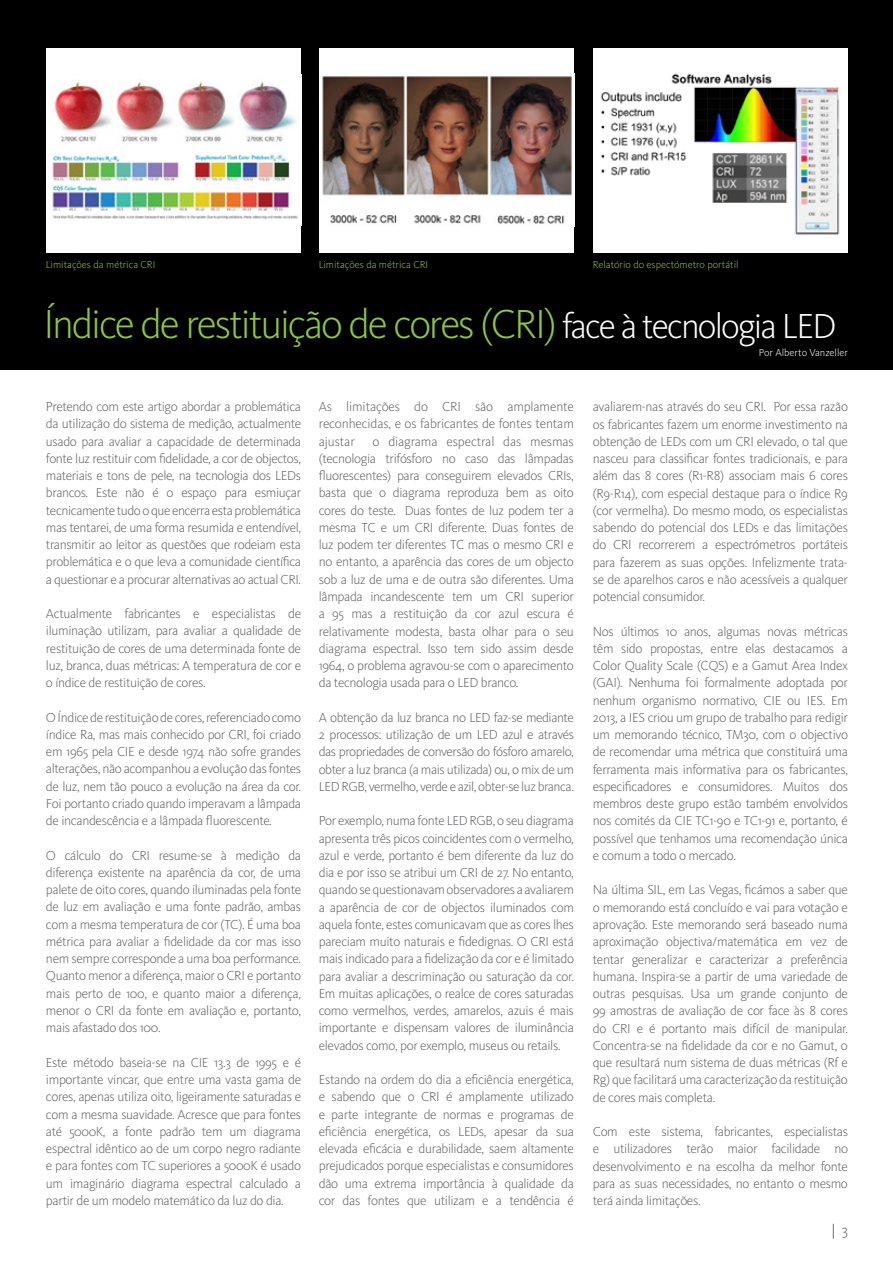
<style>
.page{position:relative;width:893px;height:1263px;background:#fff}
.page>*{position:absolute;margin:0;border:0;box-sizing:border-box;transform-origin:0 0}
.t1{font:300 42px "Kievit Pro";letter-spacing:-.05em;color:#8dc63f}
.t2{font:15px "Myriad Pro";color:#636466}
.t3{font:300 13.5px/17.2px "Kievit Pro";letter-spacing:-.025em;color:#636466;text-align:justify}
.t4{font:300 10.5px "Kievit Pro";color:#8dc63f}
.t5{font:300 10.5px "Kievit Pro";color:#fff}
.s1{font-size:36px;color:#fff}
.s2{font-family:"Kievit Pro";font-weight:300}
</style>
<div class="page">
<div style="left:0;top:0;width:893px;height:369px;background:#000"></div>
<div style="left:320px;top:48px;width:254px;height:205px;background:#fff"></div>
<img style="left:322px;top:76px;width:250px;height:148px">
<div style="left:46px;top:48px;width:255px;height:205px;background:#fff"></div>
<img style="left:52px;top:81px;width:246px;height:139px">
<div style="left:593px;top:48px;width:255px;height:205px;background:#fff"></div>
<img style="left:600px;top:73px;width:240px;height:162px">
<p class="t4" style="left:46px;top:259px;width:111px">Limitações da métrica CRI</p>
<p class="t4" style="left:593px;top:259px;width:147px">Relatório do espectómetro portátil</p>
<p class="t4" style="left:319px;top:259px;width:111px">Limitações da métrica CRI</p>
<h1 class="t1" style="left:43px;top:299px;width:795px">Índice de restituição de cores (CRI) <span class="s1">face à tecnologia LED</span></h1>
<p class="t5" style="left:759px;top:346px;width:91px">Por Alberto Vanzeller</p>
<p class="t3" style="left:46px;top:398px;width:257px">Pretendo com este artigo abordar a problemática da utilização do sistema de medição, actualmente usado para avaliar a capacidade de determinada fonte luz restituir com fidelidade, a cor de objectos, materiais e tons de pele, na tecnologia dos LEDs brancos. Este não é o espaço para esmiuçar tecnicamente tudo o que encerra esta problemática mas tentarei, de uma forma resumida e entendível, transmitir ao leitor as questões que rodeiam esta problemática e o que leva a comunidade científica a questionar e a procurar alternativas ao actual CRI.</p>
<p class="t3" style="left:46px;top:605px;width:257px">Actualmente fabricantes e especialistas de iluminação utilizam, para avaliar a qualidade de restituição de cores de uma determinada fonte de luz, branca, duas métricas: A temperatura de cor e o índice de restituição de cores.</p>
<p class="t3" style="left:46px;top:708px;width:257px">O Índice de restituição de cores, referenciado como índice Ra, mas mais conhecido por CRI, foi criado em 1965 pela CIE e desde 1974 não sofre grandes alterações, não acompanhou a evolução das fontes de luz, nem tão pouco a evolução na área da cor.<br>Foi portanto criado quando imperavam a lâmpada de incandescência e a lâmpada fluorescente.</p>
<p class="t3" style="left:46px;top:846px;width:257px">O cálculo do CRI resume-se à medição da diferença existente na aparência da cor, de uma palete de oito cores, quando iluminadas pela fonte de luz em avaliação e uma fonte padrão, ambas com a mesma temperatura de cor (TC). É uma boa métrica para avaliar a fidelidade da cor mas isso nem sempre corresponde a uma boa performance.<br>Quanto menor a diferença, maior o CRI e portanto mais perto de 100, e quanto maior a diferença, menor o CRI da fonte em avaliação e, portanto, mais afastado dos 100.</p>
<p class="t3" style="left:46px;top:1053px;width:257px">Este método baseia-se na CIE 13.3 de 1995 e é importante vincar, que entre uma vasta gama de cores, apenas utiliza oito, ligeiramente saturadas e com a mesma suavidade. Acresce que para fontes até 5000K, a fonte padrão tem um diagrama espectral idêntico ao de um corpo negro radiante e para fontes com TC superiores a 5000K é usado um imaginário diagrama espectral calculado a partir de um modelo matemático da luz do dia.</p>
<p class="t3" style="left:319px;top:398px;width:257px">As limitações do CRI são amplamente reconhecidas, e os fabricantes de fontes tentam ajustar</p>
<p class="t3" style="left:319px;top:432px;width:257px;text-indent:54px">o diagrama espectral das mesmas (tecnologia trifósforo no caso das lâmpadas fluorescentes) para conseguirem elevados CRIs, basta que o diagrama reproduza bem as oito cores do teste. Duas fontes de luz podem ter a mesma TC e um CRI diferente. Duas fontes de luz podem ter diferentes TC mas o mesmo CRI e no entanto, a aparência das cores de um objecto sob a luz de uma e de outra são diferentes. Uma lâmpada incandescente tem um CRI superior a 95 mas a restituição da cor azul escura é relativamente modesta, basta olhar para o seu diagrama espectral. Isso tem sido assim desde 1964, o problema agravou-se com o aparecimento da tecnologia usada para o LED branco.</p>
<p class="t3" style="left:319px;top:709px;width:257px">A obtenção da luz branca no LED faz-se mediante 2 processos: utilização de um LED azul e através das propriedades de conversão do fósforo amarelo, obter a luz branca (a mais utilizada) ou, o mix de um LED RGB, vermelho, verde e azil, obter-se luz branca.</p>
<p class="t3" style="left:319px;top:812px;width:257px">Por exemplo, numa fonte LED RGB, o seu diagrama apresenta três picos coincidentes com o vermelho, azul e verde, portanto é bem diferente da luz do dia e por isso se atribui um CRI de 27. No entanto, quando se questionavam observadores a avaliarem a aparência de cor de objectos iluminados com aquela fonte, estes comunicavam que as cores lhes pareciam muito naturais e fidedignas. O CRI está mais indicado para a fidelização da cor e é limitado para avaliar a descriminação ou saturação da cor.<br>Em muitas aplicações, o realce de cores saturadas como vermelhos, verdes, amarelos, azuis é mais importante e dispensam valores de iluminância elevados como, por exemplo, museus ou retails.</p>
<p class="t3" style="left:319px;top:1071px;width:257px">Estando na ordem do dia a eficiência energética, e sabendo que o CRI é amplamente utilizado e parte integrante de normas e programas de eficiência energética, os LEDs, apesar da sua elevada eficácia e durabilidade, saem altamente prejudicados porque especialistas e consumidores dão uma extrema importância à qualidade da cor das fontes que utilizam e a tendência é</p>
<p class="t3" style="left:593px;top:398px;width:257px">avaliarem-nas através do seu CRI. Por essa razão os fabricantes fazem um enorme investimento na obtenção de LEDs com um CRI elevado, o tal que nasceu para classificar fontes tradicionais, e para além das 8 cores (R1-R8) associam mais 6 cores (R9-R14), com especial destaque para o índice R9 (cor vermelha). Do mesmo modo, os especialistas sabendo do potencial dos LEDs e das limitações do CRI recorrerem a espectrómetros portáteis para fazerem as suas opções. Infelizmente trata&shy;se de aparelhos caros e não acessíveis a qualquer potencial consumidor.</p>
<p class="t3" style="left:593px;top:622px;width:257px">Nos últimos 10 anos, algumas novas métricas têm sido propostas, entre elas destacamos a Color Quality Scale (CQS) e a Gamut Area Index (GAI). Nenhuma foi formalmente adoptada por nenhum organismo normativo, CIE ou IES. Em 2013, a IES criou um grupo de trabalho para redigir um memorando técnico, TM30, com o objectivo de recomendar uma métrica que constituirá uma ferramenta mais informativa para os fabricantes, especificadores e consumidores. Muitos dos membros deste grupo estão também envolvidos nos comités da CIE TC1-90 e TC1-91 e, portanto, é possível que tenhamos uma recomendação única e comum a todo o mercado.</p>
<p class="t3" style="left:593px;top:881px;width:257px">Na última SIL, em Las Vegas, ficámos a saber que o memorando está concluído e vai para votação e aprovação. Este memorando será baseado numa aproximação objectiva/matemática em vez de tentar generalizar e caracterizar a preferência humana. Inspira-se a partir de uma variedade de outras pesquisas. Usa um grande conjunto de 99 amostras de avaliação de cor face às 8 cores do CRI e é portanto mais difícil de manipular.<br>Concentra-se na fidelidade da cor e no Gamut, o que resultará num sistema de duas métricas (Rf e Rg) que facilitará uma caracterização da restituição de cores mais completa.</p>
<p class="t3" style="left:593px;top:1123px;width:257px">Com este sistema, fabricantes, especialistas e utilizadores terão maior facilidade no desenvolvimento e na escolha da melhor fonte para as suas necessidades, no entanto o mesmo terá ainda limitações.</p>
<p class="t2" style="left:832px;top:1220px;width:18px">| <span class="s2">3</span></p>
</div>
